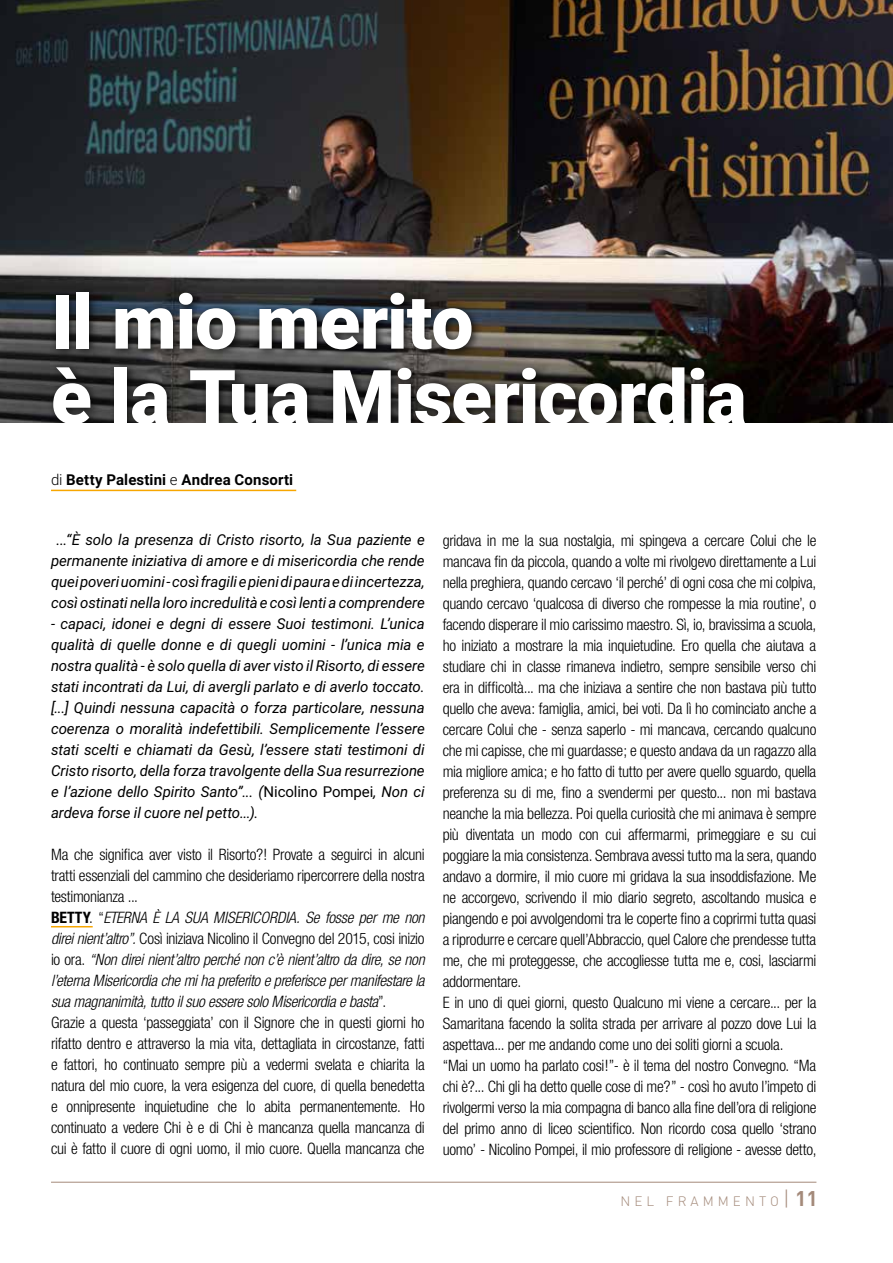
<style>
.page{position:relative;width:893px;height:1263px;background:#fff}
.page>*{position:absolute;margin:0;border:0;box-sizing:border-box;transform-origin:0 0}
.t1{font:900 75px/75px "Roboto";letter-spacing:-.015em;color:#fff}
.t2{font:300 condensed 15.75px/21px "Helvetica Neue";letter-spacing:-.02em;color:#000}
.t3{font:italic 15px/21px "Roboto";letter-spacing:-.01em;color:#000;text-align:center}
.t4{font:700 15px "Roboto";letter-spacing:.01em;color:#000}
.t5{font:300 13.5px "DIN";letter-spacing:.3em;color:#a48a7a}
.s1{font-weight:300}
.s2{font-style:normal}
.s3{font-weight:700}
.s4{font-style:italic}
.s5{font-size:21px}
.s6{font-weight:700;font-size:21px}
</style>
<div class="page">
<hr style="left:51px;top:1182px;width:765px;height:1px;background:#a48a7a">
<img style="left:0;top:0;width:893px;height:423px">
<div style="left:47px;top:286px;width:707px;height:148px;background:#000;opacity:.75"></div>
<hr style="left:51px;top:926px;width:42px;height:1px;background:#f7a600">
<div style="left:0;top:423px;width:893px;height:60px;background:#fff"></div>
<hr style="left:51px;top:490px;width:245px;height:1px;background:#f7a600">
<h1 class="t1" style="left:51px;top:282px;width:697px">Il mio merito<br>è la Tua Misericordia</h1>
<p class="t4" style="left:51px;top:469px;width:244px"><span class="s1">di</span> Betty Palestini <span class="s1">e</span> Andrea Consorti</p>
<p class="t3" style="left:51px;top:528px;width:375px">...“È solo la presenza di Cristo risorto, la Sua paziente e permanente iniziativa di amore e di misericordia che rende quei poveri uomini - così fragili e pieni di paura e di incertezza, così ostinati nella loro incredulità e così lenti a comprendere</p>
<p class="t3" style="left:51px;top:612px;width:375px;text-align:justify">- capaci, idonei e degni di essere Suoi testimoni. L’unica qualità di quelle donne e di quegli uomini - l’unica mia e nostra qualità - è solo quella di aver visto il Risorto, di essere stati incontrati da Lui, di avergli parlato e di averlo toccato. [...] Quindi nessuna capacità o forza particolare, nessuna coerenza o moralità indefettibili. Semplicemente l’essere stati scelti e chiamati da Gesù, l’essere stati testimoni di Cristo risorto, della forza travolgente della Sua resurrezione e l’azione dello Spirito Santo”... (<span class="s2">Nicolino Pompei</span>, Non ci ardeva forse il cuore nel petto...).</p>
<p class="t2" style="left:51px;top:844px;width:375px">Ma che significa aver visto il Risorto?! Provate a seguirci in alcuni tratti essenziali del cammino che desideriamo ripercorrere della nostra testimonianza ...<br><span class="s3">BETTY</span>. “<span class="s4">ETERNA È LA SUA MISERICORDIA. Se fosse per me non direi nient’altro”.</span> Così iniziava Nicolino il Convegno del 2015, cosi inizio io ora. <span class="s4">“Non direi nient’altro perché non c’è nient’altro da dire, se non l’eterna Misericordia che mi ha preferito e preferisce per manifestare la sua magnanimità, tutto il suo essere solo Misericordia e basta</span>”.<br>Grazie a questa ‘passeggiata’ con il Signore che in questi giorni ho rifatto dentro e attraverso la mia vita, dettagliata in circostanze, fatti e fattori, ho continuato sempre più a vedermi svelata e chiarita la natura del mio cuore, la vera esigenza del cuore, di quella benedetta e onnipresente inquietudine che lo abita permanentemente. Ho continuato a vedere Chi è e di Chi è mancanza quella mancanza di cui è fatto il cuore di ogni uomo, il mio cuore. Quella mancanza che</p>
<p class="t2" style="left:443px;top:530px;width:375px">gridava in me la sua nostalgia, mi spingeva a cercare Colui che le mancava fin da piccola, quando a volte mi rivolgevo direttamente a Lui nella preghiera, quando cercavo ‘il perché’ di ogni cosa che mi colpiva, quando cercavo ‘qualcosa di diverso che rompesse la mia routine’, o facendo disperare il mio carissimo maestro. Sì, io, bravissima a scuola, ho iniziato a mostrare la mia inquietudine. Ero quella che aiutava a studiare chi in classe rimaneva indietro, sempre sensibile verso chi era in difficoltà... ma che iniziava a sentire che non bastava più tutto quello che aveva: famiglia, amici, bei voti. Da lì ho cominciato anche a cercare Colui che - senza saperlo - mi mancava, cercando qualcuno che mi capisse, che mi guardasse; e questo andava da un ragazzo alla mia migliore amica; e ho fatto di tutto per avere quello sguardo, quella preferenza su di me, fino a svendermi per questo... non mi bastava neanche la mia bellezza. Poi quella curiosità che mi animava è sempre più diventata un modo con cui affermarmi, primeggiare e su cui poggiare la mia consistenza. Sembrava avessi tutto ma la sera, quando andavo a dormire, il mio cuore mi gridava la sua insoddisfazione. Me ne accorgevo, scrivendo il mio diario segreto, ascoltando musica e piangendo e poi avvolgendomi tra le coperte fino a coprirmi tutta quasi a riprodurre e cercare quell’Abbraccio, quel Calore che prendesse tutta me, che mi proteggesse, che accogliesse tutta me e, cosi, lasciarmi addormentare.<br>E in uno di quei giorni, questo Qualcuno mi viene a cercare... per la Samaritana facendo la solita strada per arrivare al pozzo dove Lui la aspettava... per me andando come uno dei soliti giorni a scuola.<br>“Mai un uomo ha parlato cosi!”- è il tema del nostro Convegno. “Ma chi è?... Chi gli ha detto quelle cose di me?” - così ho avuto l’impeto di rivolgermi verso la mia compagna di banco alla fine dell’ora di religione del primo anno di liceo scientifico. Non ricordo cosa quello ‘strano uomo’ - Nicolino Pompei, il mio professore di religione - avesse detto,</p>
<p class="t5" style="left:620px;top:1193px;width:199px">NEL FRAMMENTO<span class="s5">|</span> <span class="s6">11</span></p>
</div>
